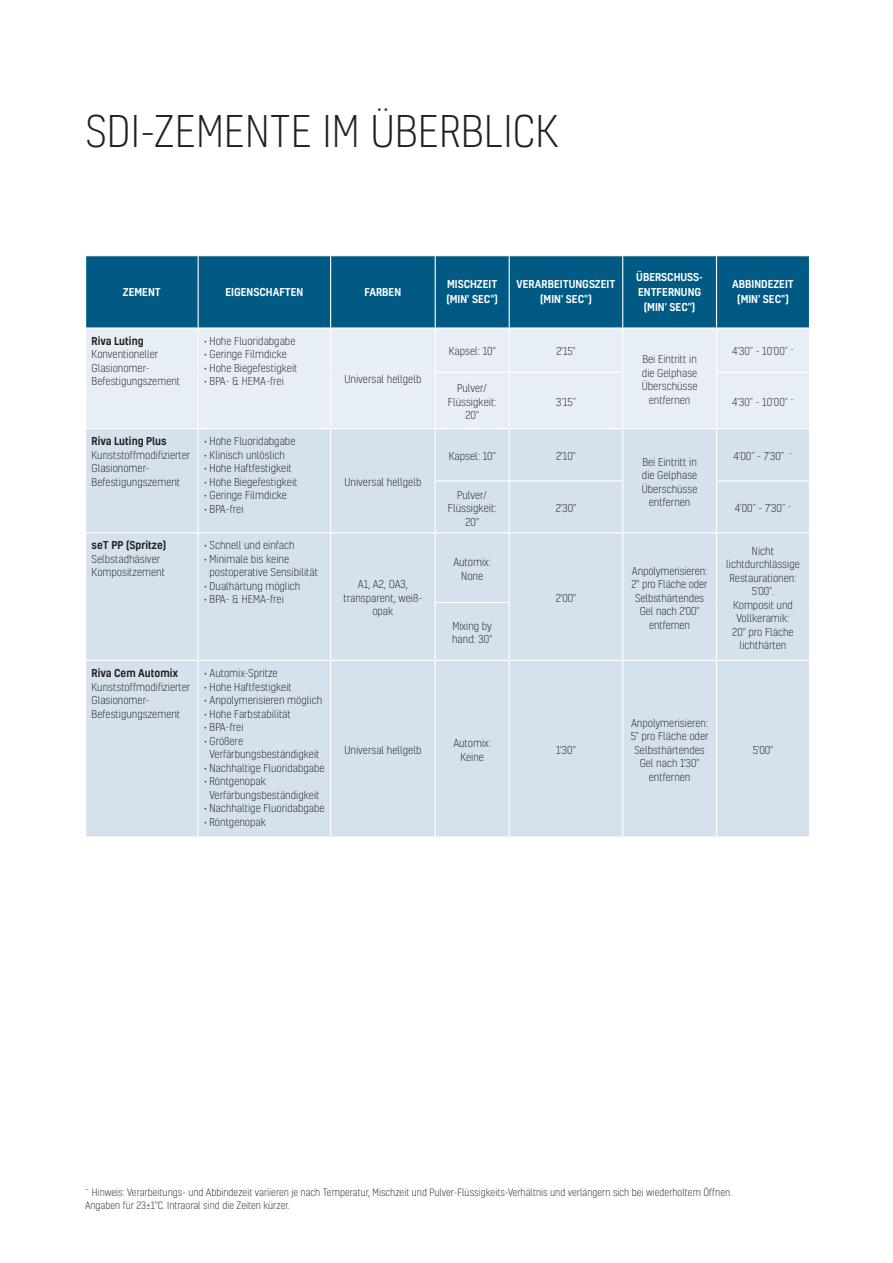
<style>
.page{position:relative;width:893px;height:1263px;background:#fff}
.page>*{position:absolute;margin:0;border:0;box-sizing:border-box;transform-origin:0 0}
.t1{font:300 42px "Kelson";color:#231f20}
.t2{font:300 10.5px/13.5px "Kelson";color:#231f20;text-align:center}
.t3{font:500 10.5px/15px "Kelson";color:#fff;text-align:center}
.t4{font:500 10.5px "Kelson";color:#231f20}
.t5{font:300 9.75px/13.5px "Kelson";color:#231f20}
</style>
<div class="page">
<div style="left:86px;top:256px;width:723px;height:71px;background:#005a84"></div>
<div style="left:86px;top:329px;width:723px;height:99px;background:#e7eef5"></div>
<div style="left:86px;top:429px;width:723px;height:407px;background:#d5e2ed"></div>
<hr style="left:198px;top:256px;width:1px;height:71px;background:#fff">
<hr style="left:330px;top:256px;width:1px;height:71px;background:#fff">
<hr style="left:435px;top:256px;width:1px;height:71px;background:#fff">
<hr style="left:509px;top:256px;width:1px;height:71px;background:#fff">
<hr style="left:622px;top:256px;width:1px;height:71px;background:#fff">
<hr style="left:716px;top:256px;width:1px;height:71px;background:#fff">
<hr style="left:198px;top:329px;width:1px;height:43px;background:#fff">
<hr style="left:330px;top:329px;width:1px;height:43px;background:#fff">
<hr style="left:198px;top:372px;width:1px;height:56px;background:#fff">
<hr style="left:330px;top:372px;width:1px;height:56px;background:#fff">
<hr style="left:435px;top:329px;width:1px;height:43px;background:#fff">
<hr style="left:509px;top:329px;width:1px;height:43px;background:#fff">
<hr style="left:622px;top:329px;width:1px;height:43px;background:#fff">
<hr style="left:716px;top:329px;width:1px;height:43px;background:#fff">
<hr style="left:435px;top:372px;width:74px;height:1px;background:#fff">
<hr style="left:435px;top:373px;width:1px;height:55px;background:#fff">
<hr style="left:509px;top:372px;width:114px;height:1px;background:#fff">
<hr style="left:509px;top:373px;width:1px;height:55px;background:#fff">
<hr style="left:622px;top:373px;width:1px;height:55px;background:#fff">
<hr style="left:716px;top:372px;width:94px;height:1px;background:#fff">
<hr style="left:716px;top:373px;width:1px;height:55px;background:#fff">
<hr style="left:198px;top:429px;width:1px;height:52px;background:#fff">
<hr style="left:330px;top:429px;width:1px;height:52px;background:#fff">
<hr style="left:198px;top:481px;width:1px;height:51px;background:#fff">
<hr style="left:330px;top:481px;width:1px;height:51px;background:#fff">
<hr style="left:435px;top:429px;width:1px;height:51px;background:#fff">
<hr style="left:509px;top:429px;width:1px;height:51px;background:#fff">
<hr style="left:622px;top:429px;width:1px;height:51px;background:#fff">
<hr style="left:716px;top:429px;width:1px;height:51px;background:#fff">
<hr style="left:435px;top:480px;width:74px;height:1px;background:#fff">
<hr style="left:435px;top:481px;width:1px;height:51px;background:#fff">
<hr style="left:509px;top:480px;width:114px;height:1px;background:#fff">
<hr style="left:509px;top:481px;width:1px;height:51px;background:#fff">
<hr style="left:622px;top:481px;width:1px;height:51px;background:#fff">
<hr style="left:716px;top:480px;width:94px;height:1px;background:#fff">
<hr style="left:716px;top:481px;width:1px;height:51px;background:#fff">
<hr style="left:85px;top:532px;width:113px;height:1px;background:#fff">
<hr style="left:198px;top:532px;width:133px;height:1px;background:#fff">
<hr style="left:198px;top:533px;width:1px;height:69px;background:#fff">
<hr style="left:331px;top:532px;width:104px;height:1px;background:#fff">
<hr style="left:330px;top:533px;width:1px;height:69px;background:#fff">
<hr style="left:198px;top:602px;width:1px;height:58px;background:#fff">
<hr style="left:330px;top:602px;width:1px;height:58px;background:#fff">
<hr style="left:435px;top:532px;width:74px;height:1px;background:#fff">
<hr style="left:435px;top:533px;width:1px;height:69px;background:#fff">
<hr style="left:509px;top:532px;width:114px;height:1px;background:#fff">
<hr style="left:509px;top:533px;width:1px;height:69px;background:#fff">
<hr style="left:623px;top:532px;width:93px;height:1px;background:#fff">
<hr style="left:622px;top:533px;width:1px;height:69px;background:#fff">
<hr style="left:716px;top:532px;width:94px;height:1px;background:#fff">
<hr style="left:716px;top:533px;width:1px;height:69px;background:#fff">
<hr style="left:622px;top:602px;width:1px;height:58px;background:#fff">
<hr style="left:716px;top:602px;width:1px;height:58px;background:#fff">
<hr style="left:435px;top:602px;width:75px;height:1px;background:#fff">
<hr style="left:435px;top:603px;width:1px;height:57px;background:#fff">
<hr style="left:509px;top:603px;width:1px;height:57px;background:#fff">
<hr style="left:85px;top:660px;width:113px;height:1px;background:#fff">
<hr style="left:198px;top:660px;width:133px;height:1px;background:#fff">
<hr style="left:198px;top:661px;width:1px;height:175px;background:#fff">
<hr style="left:331px;top:660px;width:104px;height:1px;background:#fff">
<hr style="left:330px;top:661px;width:1px;height:175px;background:#fff">
<hr style="left:435px;top:660px;width:74px;height:1px;background:#fff">
<hr style="left:435px;top:661px;width:1px;height:175px;background:#fff">
<hr style="left:509px;top:660px;width:114px;height:1px;background:#fff">
<hr style="left:509px;top:661px;width:1px;height:175px;background:#fff">
<hr style="left:623px;top:660px;width:93px;height:1px;background:#fff">
<hr style="left:622px;top:661px;width:1px;height:175px;background:#fff">
<hr style="left:716px;top:660px;width:94px;height:1px;background:#fff">
<hr style="left:716px;top:661px;width:1px;height:175px;background:#fff">
<h1 class="t1" style="left:85px;top:105px;width:475px">SDI-ZEMENTE IM ÜBERBLICK</h1>
<p class="t3" style="left:123px;top:284px;width:39px">ZEMENT</p>
<p class="t3" style="left:225px;top:284px;width:79px">EIGENSCHAFTEN</p>
<p class="t3" style="left:365px;top:284px;width:38px">FARBEN</p>
<p class="t3" style="left:446px;top:277px;width:53px;text-align:left">MISCHZEIT (MIN' SEC")</p>
<p class="t3" style="left:517px;top:277px;width:100px">VERARBEITUNGSZEIT (MIN' SEC")</p>
<p class="t3" style="left:636px;top:269px;width:68px">ÜBERSCHUSS-<br>ENTFERNUNG (MIN' SEC")</p>
<p class="t3" style="left:732px;top:277px;width:63px">ABBINDEZEIT (MIN' SEC")</p>
<p class="t4" style="left:92px;top:333px;width:54px">Riva Luting</p>
<p class="t2" style="left:92px;top:347px;width:90px;text-align:left">Konventioneller<br>Glasionomer-<br>Befestigungszement</p>
<p class="t2" style="left:204px;top:334px;width:93px">• Hohe Fluoridabgabe</p>
<p class="t2" style="left:204px;top:347px;width:84px">• Geringe Filmdicke</p>
<p class="t2" style="left:204px;top:361px;width:95px">• Hohe Biegefestigkeit</p>
<p class="t2" style="left:204px;top:374px;width:81px">• BPA- &amp; HEMA-frei</p>
<p class="t2" style="left:344px;top:373px;width:79px">Universal hellgelb</p>
<p class="t2" style="left:449px;top:344px;width:49px">Kapsel: 10"</p>
<p class="t2" style="left:556px;top:344px;width:21px">2'15"</p>
<p class="t2" style="left:732px;top:344px;width:63px">4’30” - 10’00” <sup>~</sup></p>
<p class="t2" style="left:642px;top:352px;width:57px">Bei Eintritt in die Gelphase<br>Überschüsse entfernen</p>
<p class="t2" style="left:448px;top:381px;width:50px">Pulver/<br>Flüssigkeit:<br>20"</p>
<p class="t2" style="left:556px;top:395px;width:21px">3’15”</p>
<p class="t2" style="left:732px;top:395px;width:63px">4’30” - 10’00” <sup>~</sup></p>
<p class="t4" style="left:92px;top:434px;width:77px">Riva Luting Plus</p>
<p class="t2" style="left:92px;top:448px;width:100px;text-align:left">Kunststoffmodifizierter<br>Glasionomer-<br>Befestigungszement</p>
<p class="t4" style="left:92px;top:538px;width:76px">seT PP (Spritze)</p>
<p class="t2" style="left:92px;top:552px;width:75px;text-align:left">Selbstadhäsiver<br>Kompositzement</p>
<p class="t2" style="left:204px;top:434px;width:93px">• Hohe Fluoridabgabe</p>
<p class="t2" style="left:204px;top:448px;width:82px">• Klinisch unlöslich</p>
<p class="t2" style="left:204px;top:461px;width:89px">• Hohe Haftfestigkeit</p>
<p class="t2" style="left:204px;top:475px;width:95px">• Hohe Biegefestigkeit</p>
<p class="t2" style="left:204px;top:488px;width:84px">• Geringe Filmdicke</p>
<p class="t2" style="left:204px;top:502px;width:41px">• BPA-frei</p>
<p class="t2" style="left:204px;top:539px;width:92px">• Schnell und einfach</p>
<p class="t2" style="left:210px;top:552px;width:110px;text-align:left;text-indent:-5px">• Minimale bis keine postoperative Sensibilität</p>
<p class="t2" style="left:204px;top:579px;width:98px">• Dualhärtung möglich</p>
<p class="t2" style="left:204px;top:593px;width:81px">• BPA- &amp; HEMA-frei</p>
<p class="t4" style="left:92px;top:666px;width:88px">Riva Cem Automix</p>
<p class="t2" style="left:92px;top:680px;width:100px;text-align:left">Kunststoffmodifizierter<br>Glasionomer-<br>Befestigungszement</p>
<p class="t2" style="left:204px;top:666px;width:75px">• Automix-Spritze</p>
<p class="t2" style="left:204px;top:680px;width:89px">• Hohe Haftfestigkeit</p>
<p class="t2" style="left:204px;top:693px;width:120px">• Anpolymerisieren möglich</p>
<p class="t2" style="left:204px;top:707px;width:88px">• Hohe Farbstabilität</p>
<p class="t2" style="left:204px;top:720px;width:41px">• BPA-frei</p>
<p class="t2" style="left:210px;top:734px;width:111px;text-align:left;text-indent:-5px">• Größere<br>Verfärbungsbeständigkeit</p>
<p class="t2" style="left:204px;top:761px;width:122px">• Nachhaltige Fluoridabgabe</p>
<p class="t2" style="left:210px;top:774px;width:111px;text-align:left;text-indent:-5px">• Röntgenopak<br>Verfärbungsbeständigkeit</p>
<p class="t2" style="left:204px;top:801px;width:122px">• Nachhaltige Fluoridabgabe</p>
<p class="t2" style="left:204px;top:815px;width:63px">• Röntgenopak</p>
<p class="t2" style="left:344px;top:475px;width:79px">Universal hellgelb</p>
<p class="t2" style="left:344px;top:577px;width:80px">A1, A2, OA3, transparent, weiß&shy;opak</p>
<p class="t2" style="left:449px;top:449px;width:49px">Kapsel: 10"</p>
<p class="t2" style="left:556px;top:449px;width:21px">2'10"</p>
<p class="t2" style="left:733px;top:449px;width:61px">4’00” - 7’30” <sup>~</sup></p>
<p class="t2" style="left:642px;top:455px;width:57px">Bei Eintritt in die Gelphase<br>Überschüsse entfernen</p>
<p class="t2" style="left:448px;top:488px;width:50px">Pulver/<br>Flüssigkeit:<br>20"</p>
<p class="t2" style="left:556px;top:501px;width:22px">2'30"</p>
<p class="t2" style="left:735px;top:501px;width:58px">4’00” - 7’30” <sup>~</sup></p>
<p class="t2" style="left:453px;top:555px;width:39px">Automix:<br>None</p>
<p class="t2" style="left:452px;top:619px;width:42px;text-align:left">Mixing by hand: 30"</p>
<p class="t2" style="left:556px;top:591px;width:22px">2'00"</p>
<p class="t2" style="left:632px;top:564px;width:77px">Anpolymerisieren:<br>2" pro Fläche oder<br>Selbsthärtendes<br>Gel nach 2'00" entfernen</p>
<p class="t2" style="left:726px;top:544px;width:75px">Nicht lichtdurchlässige<br>Restaurationen:<br>5'00".<br>Komposit und<br>Vollkeramik:<br>20" pro Fläche lichthärten</p>
<p class="t2" style="left:344px;top:743px;width:79px">Universal hellgelb</p>
<p class="t2" style="left:453px;top:736px;width:39px">Automix:<br>Keine</p>
<p class="t2" style="left:556px;top:743px;width:21px">1'30"</p>
<p class="t2" style="left:631px;top:716px;width:79px">Anpolymerisieren:<br>5" pro Fläche oder<br>Selbsthärtendes<br>Gel nach 1'30" entfernen</p>
<p class="t2" style="left:753px;top:743px;width:22px">5'00"</p>
<p class="t5" style="left:85px;top:1185px;width:649px"><sup>~</sup> Hinweis: Verarbeitungs- und Abbindezeit variieren je nach Temperatur, Mischzeit und Pulver-Flüssigkeits-Verhältnis und verlängern sich bei wiederholtem Öffnen.<br>Angaben für 23±1°C. Intraoral sind die Zeiten kürzer.</p>
</div>
